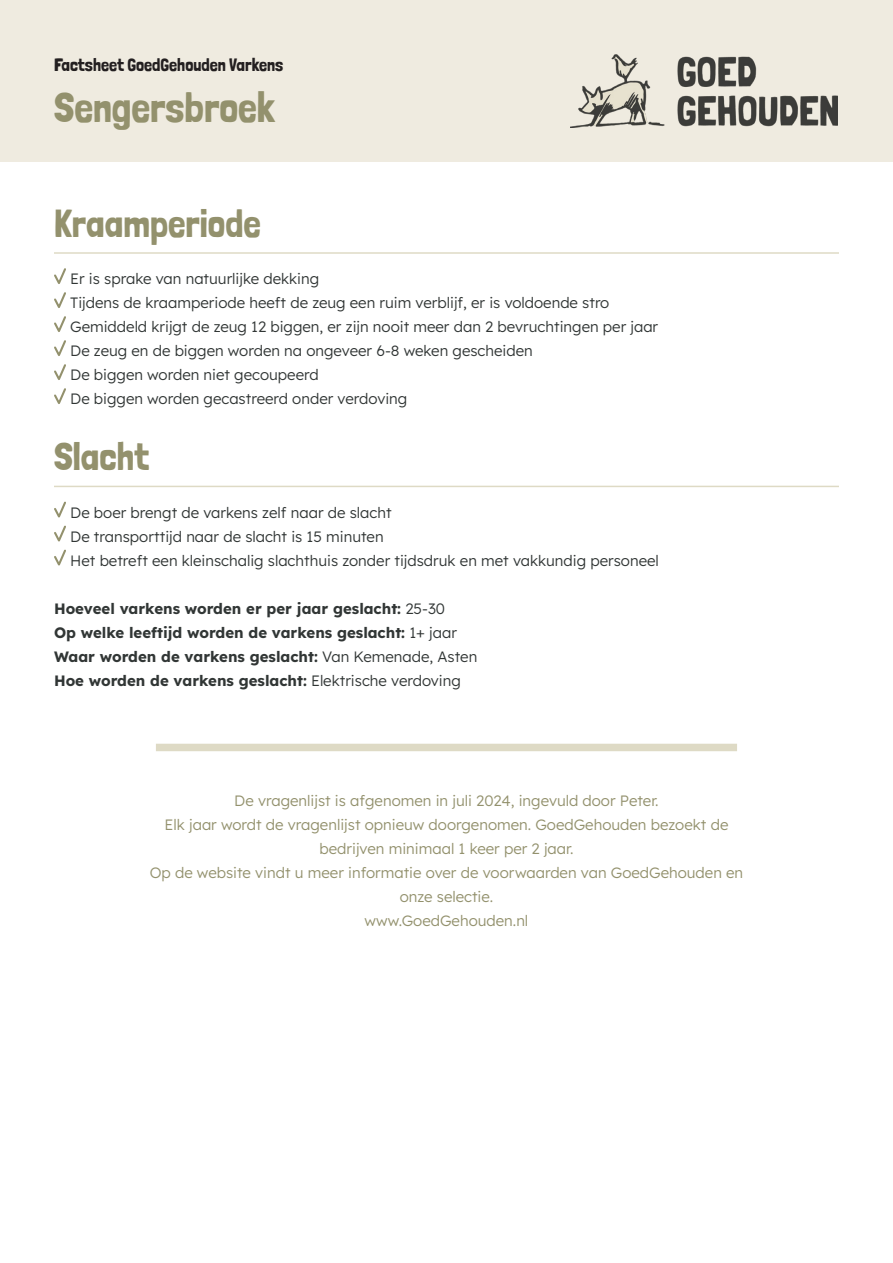
<style>
.page{position:relative;width:893px;height:1263px;background:#fff}
.page>*{position:absolute;margin:0;border:0;box-sizing:border-box;transform-origin:0 0}
.t1{font:42px "Londrina Solid";color:#93916d}
.Hoofdstuktitel{font:39px "Londrina Solid";color:#93916d}
.Body_tekst{font:18px "Londrina Solid";color:#231f20}
.Body_tekst-2{font:300 15px "Lexend";color:#313635}
.Body_tekst-3{font:300 15px/24px "Lexend";color:#93916d;text-align:center}
.Body_tekst-4{font:700 15px "Lexend";color:#313635}
.s1{font-weight:300}
</style>
<div class="page">
<hr style="left:54px;top:252px;width:785px;height:2px;background:#dedac5">
<svg style="left:54px;top:268px;width:12px;height:136px"></svg>
<hr style="left:54px;top:486px;width:785px;height:1px;background:#dedac5">
<svg style="left:54px;top:501px;width:12px;height:65px"></svg>
<div style="left:156px;top:744px;width:581px;height:7px;background:#dedac5"></div>
<div style="left:0;top:0;width:893px;height:162px;background:#efebe0"></div>
<img style="left:570px;top:54px;width:267px;height:73px">
<p class="Body_tekst" style="left:54px;top:54px;width:231px">Factsheet GoedGehouden Varkens</p>
<p class="t1" style="left:54px;top:83px;width:223px">Sengersbroek</p>
<p class="Hoofdstuktitel" style="left:54px;top:200px;width:208px">Kraamperiode</p>
<p class="Body_tekst-2" style="left:70px;top:268px;width:250px">Er is sprake van natuurlijke dekking</p>
<p class="Body_tekst-2" style="left:70px;top:292px;width:541px">Tijdens de kraamperiode heeft de zeug een ruim verblijf, er is voldoende stro</p>
<p class="Body_tekst-2" style="left:70px;top:316px;width:589px">Gemiddeld krijgt de zeug 12 biggen, er zijn nooit meer dan 2 bevruchtingen per jaar</p>
<p class="Body_tekst-2" style="left:70px;top:340px;width:464px">De zeug en de biggen worden na ongeveer 6-8 weken gescheiden</p>
<p class="Body_tekst-2" style="left:70px;top:364px;width:250px">De biggen worden niet gecoupeerd</p>
<p class="Body_tekst-2" style="left:70px;top:388px;width:339px">De biggen worden gecastreerd onder verdoving</p>
<p class="Hoofdstuktitel" style="left:54px;top:434px;width:97px">Slacht</p>
<p class="Body_tekst-2" style="left:70px;top:501px;width:323px">De boer brengt de varkens zelf naar de slacht</p>
<p class="Body_tekst-2" style="left:70px;top:525px;width:315px">De transporttijd naar de slacht is 15 minuten</p>
<p class="Body_tekst-2" style="left:70px;top:549px;width:590px">Het betreft een kleinschalig slachthuis zonder tijdsdruk en met vakkundig personeel</p>
<p class="Body_tekst-4" style="left:54px;top:596px;width:393px">Hoeveel varkens worden er per jaar geslacht: <span class="s1">25-30</span></p>
<p class="Body_tekst-4" style="left:54px;top:620px;width:405px">Op welke leeftijd worden de varkens geslacht: <span class="s1">1+ jaar</span></p>
<p class="Body_tekst-4" style="left:54px;top:644px;width:425px">Waar worden de varkens geslacht: <span class="s1">Van Kemenade, Asten</span></p>
<p class="Body_tekst-4" style="left:54px;top:668px;width:408px">Hoe worden de varkens geslacht: <span class="s1">Elektrische verdoving</span></p>
<p class="Body_tekst-3" style="left:165px;top:787px;width:565px">De vragenlijst is afgenomen in juli 2024, ingevuld door Peter.<br>Elk jaar wordt de vragenlijst opnieuw doorgenomen. GoedGehouden bezoekt de bedrijven minimaal 1 keer per 2 jaar.</p>
<p class="Body_tekst-3" style="left:150px;top:859px;width:595px">Op de website vindt u meer informatie over de voorwaarden van GoedGehouden en onze selectie.</p>
<p class="Body_tekst-3" style="left:365px;top:907px;width:165px">www.GoedGehouden.nl</p>
</div>
